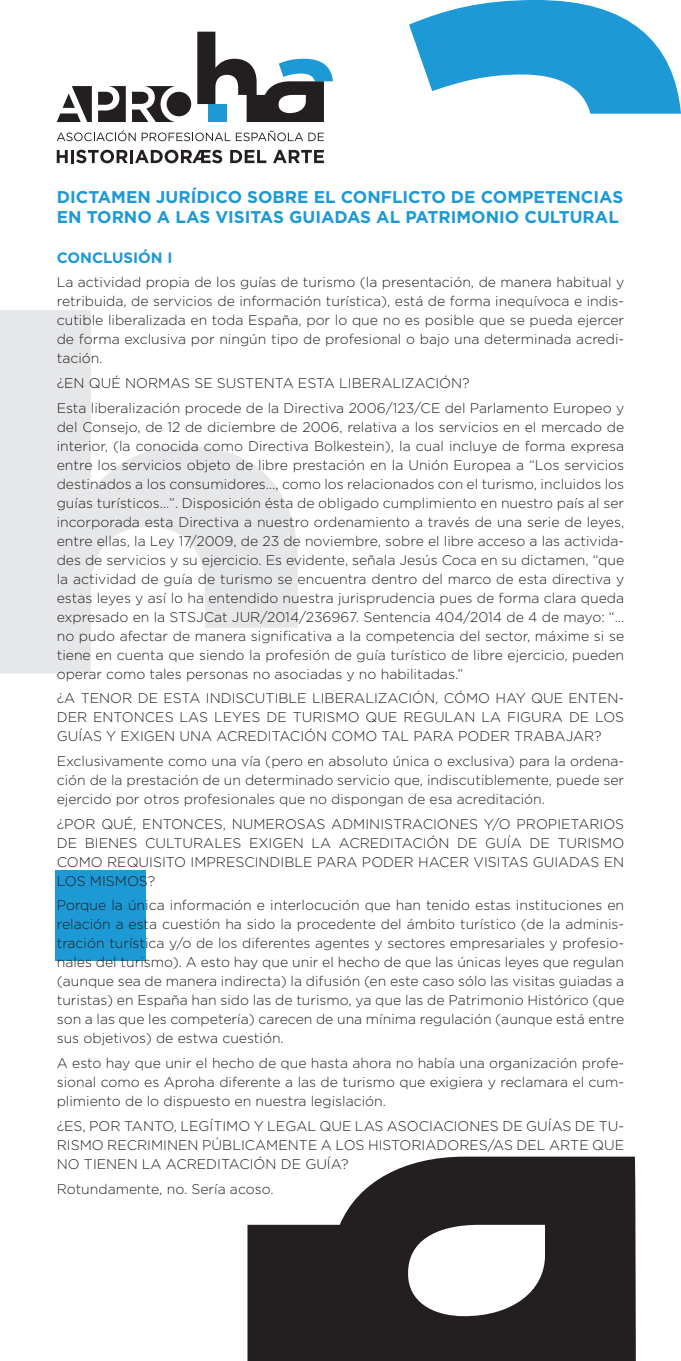
<style>
.page{position:relative;width:681px;height:1361px;background:#fff}
.page>*{position:absolute;margin:0;border:0;box-sizing:border-box;transform-origin:0 0}
.t1{font:700 17px/20.4px "Gotham";color:#1d99d6}
.t2{font:700 15px "Gotham";color:#1d99d6}
.t3{font:300 14px/19px "Gotham";color:#231f20;text-align:justify}
</style>
<div class="page">
<svg style="left:409px;top:0;width:271px;height:114px"></svg>
<div style="left:55px;top:870px;width:91px;height:90px;background:#1d99d6"></div>
<svg style="left:247px;top:1156px;width:388px;height:205px;fill:#231f20"></svg>
<svg style="left:0;top:310px;width:297px;height:363px;fill:#e6e7e9"></svg>
<svg style="left:98px;top:86px;width:28px;height:36px"></svg>
<svg style="left:132px;top:86px;width:43px;height:36px"></svg>
<svg style="left:57px;top:86px;width:35px;height:36px"></svg>
<div style="left:167px;top:92px;width:24px;height:24px;background:#231f20;border-radius:50%"></div>
<svg style="left:197px;top:32px;width:136px;height:90px"></svg>
<svg style="left:57px;top:130px;width:79px;height:11px"></svg>
<svg style="left:142px;top:133px;width:88px;height:8px"></svg>
<svg style="left:236px;top:130px;width:88px;height:11px"></svg>
<svg style="left:230px;top:150px;width:36px;height:13px"></svg>
<svg style="left:273px;top:150px;width:51px;height:13px"></svg>
<svg style="left:57px;top:150px;width:165px;height:13px"></svg>
<p class="t1" style="left:57px;top:186px;width:567px">DICTAMEN JURÍDICO SOBRE EL CONFLICTO DE COMPETENCIAS<br>EN TORNO A LAS VISITAS GUIADAS AL PATRIMONIO CULTURAL</p>
<p class="t2" style="left:57px;top:249px;width:117px">CONCLUSIÓN I</p>
<p class="t3" style="left:57px;top:273px;width:568px">La actividad propia de los guías de turismo (la presentación, de manera habitual y retribuida, de servicios de información turística), está de forma inequívoca e indis&shy;cutible liberalizada en toda España, por lo que no es posible que se pueda ejercer de forma exclusiva por ningún tipo de profesional o bajo una determinada acredi&shy;tación.</p>
<p class="t3" style="left:57px;top:373px;width:414px">¿EN QUÉ NORMAS SE SUSTENTA ESTA LIBERALIZACIÓN?</p>
<p class="t3" style="left:57px;top:398px;width:568px">Esta liberalización procede de la Directiva 2006/123/CE del Parlamento Europeo y del Consejo, de 12 de diciembre de 2006, relativa a los servicios en el mercado de interior, (la conocida como Directiva Bolkestein), la cual incluye de forma expresa entre los servicios objeto de libre prestación en la Unión Europea a “Los servicios destinados a los consumidores…, como los relacionados con el turismo, incluidos los guías turísticos…”. Disposición ésta de obligado cumplimiento en nuestro país al ser incorporada esta Directiva a nuestro ordenamiento a través de una serie de leyes, entre ellas, la Ley 17/2009, de 23 de noviembre, sobre el libre acceso a las activida&shy;des de servicios y su ejercicio. Es evidente, señala Jesús Coca en su dictamen, “que la actividad de guía de turismo se encuentra dentro del marco de esta directiva y estas leyes y así lo ha entendido nuestra jurisprudencia pues de forma clara queda expresado en la STSJCat JUR/2014/236967. Sentencia 404/2014 de 4 de mayo: “… no pudo afectar de manera significativa a la competencia del sector, máxime si se tiene en cuenta que siendo la profesión de guía turístico de libre ejercicio, pueden operar como tales personas no asociadas y no habilitadas.”</p>
<p class="t3" style="left:57px;top:689px;width:568px">¿A TENOR DE ESTA INDISCUTIBLE LIBERALIZACIÓN, CÓMO HAY QUE ENTEN-DER ENTONCES LAS LEYES DE TURISMO QUE REGULAN LA FIGURA DE LOS GUÍAS Y EXIGEN UNA ACREDITACIÓN COMO TAL PARA PODER TRABAJAR?</p>
<p class="t3" style="left:57px;top:751px;width:568px">Exclusivamente como una vía (pero en absoluto única o exclusiva) para la ordena&shy;ción de la prestación de un determinado servicio que, indiscutiblemente, puede ser ejercido por otros profesionales que no dispongan de esa acreditación.</p>
<p class="t3" style="left:57px;top:814px;width:568px">¿POR QUÉ, ENTONCES, NUMEROSAS ADMINISTRACIONES Y/O PROPIETARIOS DE BIENES CULTURALES EXIGEN LA ACREDITACIÓN DE GUÍA DE TURISMO COMO REQUISITO IMPRESCINDIBLE PARA PODER HACER VISITAS GUIADAS EN LOS MISMOS?</p>
<p class="t3" style="left:57px;top:896px;width:568px">Porque la única información e interlocución que han tenido estas instituciones en relación a esta cuestión ha sido la procedente del ámbito turístico (de la adminis&shy;tración turística y/o de los diferentes agentes y sectores empresariales y profesio&shy;nales del turismo). A esto hay que unir el hecho de que las únicas leyes que regulan (aunque sea de manera indirecta) la difusión (en este caso sólo las visitas guiadas a turistas) en España han sido las de turismo, ya que las de Patrimonio Histórico (que son a las que les competería) carecen de una mínima regulación (aunque está entre sus objetivos) de estwa cuestión.</p>
<p class="t3" style="left:57px;top:1053px;width:568px">A esto hay que unir el hecho de que hasta ahora no había una organización profe&shy;sional como es Aproha diferente a las de turismo que exigiera y reclamara el cum&shy;plimiento de lo dispuesto en nuestra legislación.</p>
<p class="t3" style="left:57px;top:1116px;width:568px">¿ES, POR TANTO, LEGÍTIMO Y LEGAL QUE LAS ASOCIACIONES DE GUÍAS DE TU-RISMO RECRIMINEN PÚBLICAMENTE A LOS HISTORIADORES/AS DEL ARTE QUE NO TIENEN LA ACREDITACIÓN DE GUÍA?</p>
<p class="t3" style="left:57px;top:1179px;width:218px">Rotundamente, no. Sería acoso.</p>
</div>
